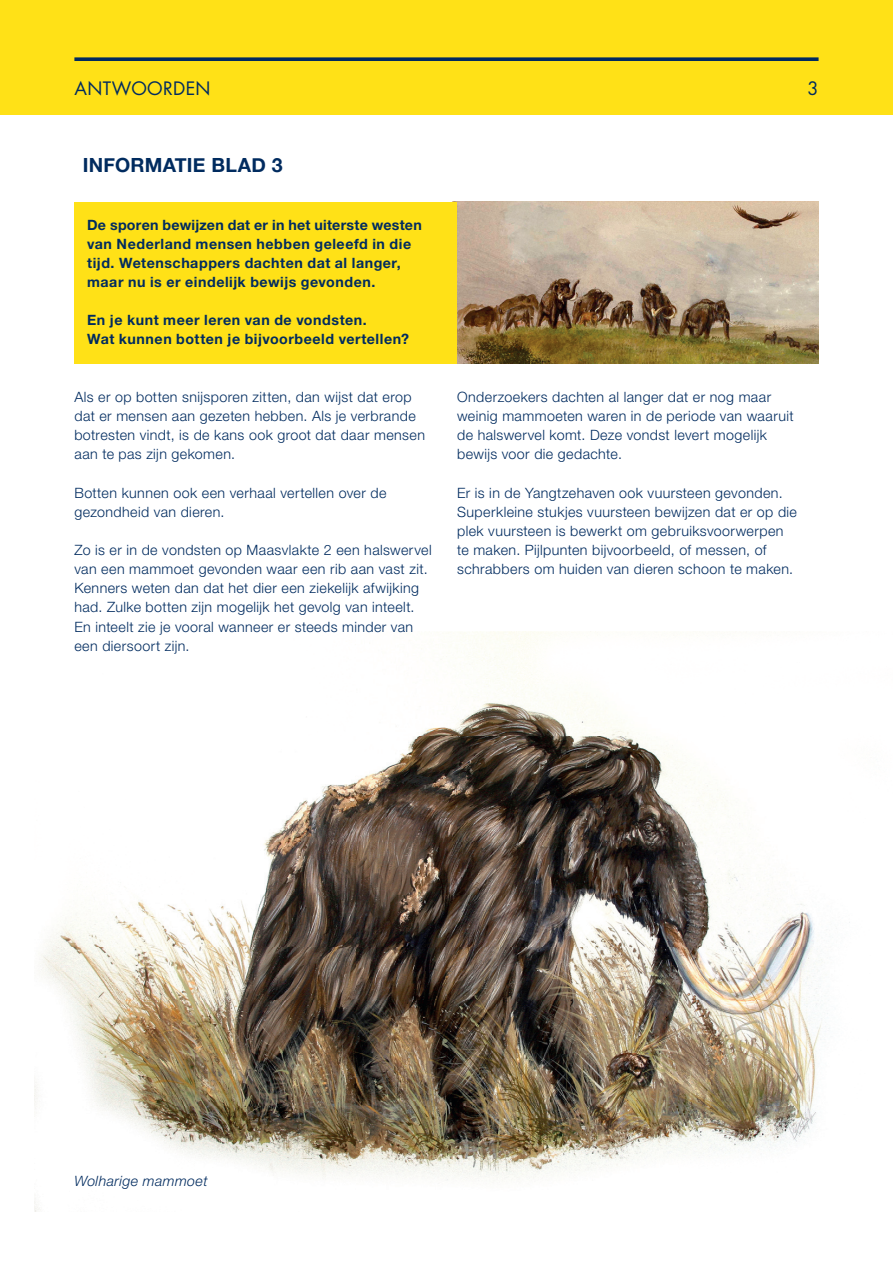
<style>
.page{position:relative;width:893px;height:1263px;background:#fff}
.page>*{position:absolute;margin:0;border:0;box-sizing:border-box;transform-origin:0 0}
.t1{font:700 19.5px "Helvetica Neue";letter-spacing:.01em;color:#002b5f}
.t2{font:18px "Futura Std";letter-spacing:.02em;color:#002b5f}
.t3{font:300 14.25px/19.2px "Helvetica Neue LT Std";letter-spacing:.03em;color:#002b5f}
.t4{font:700 14.25px/19.2px "Helvetica Neue LT Std";letter-spacing:.035em;color:#002b5f}
.t5{font:italic 300 14.25px "Helvetica Neue LT Std";letter-spacing:.025em;color:#002b5f}
</style>
<div class="page">
<div style="left:0;top:0;width:893px;height:115px;background:#ffe117"></div>
<svg style="left:74px;top:57px;width:745px;height:4px;background:#1a3d57"></svg>
<img style="left:457px;top:202px;width:362px;height:162px">
<img style="left:34px;top:631px;width:816px;height:581px">
<div style="left:74px;top:202px;width:383px;height:162px;background:#ffe117"></div>
<p class="t2" style="left:74px;top:77px;width:138px">ANTWOORDEN</p>
<p class="t2" style="left:807px;top:77px;width:13px">3</p>
<h1 class="t1" style="left:83px;top:150px;width:201px">INFORMATIE BLAD 3</h1>
<p class="t4" style="left:87px;top:215px;width:336px">De sporen bewijzen dat er in het uiterste westen van Nederland mensen hebben geleefd in die tijd. Wetenschappers dachten dat al langer, maar nu is er eindelijk bewijs gevonden.</p>
<p class="t4" style="left:87px;top:310px;width:324px">En je kunt meer leren van de vondsten.<br>Wat kunnen botten je bijvoorbeeld vertellen?</p>
<p class="t3" style="left:74px;top:387px;width:352px">Als er op botten snijsporen zitten, dan wijst dat erop dat er mensen aan gezeten hebben. Als je verbrande botresten vindt, is de kans ook groot dat daar mensen aan te pas zijn gekomen.</p>
<p class="t3" style="left:74px;top:483px;width:314px">Botten kunnen ook een verhaal vertellen over de gezondheid van dieren.</p>
<p class="t3" style="left:74px;top:540px;width:359px">Zo is er in de vondsten op Maasvlakte 2 een halswervel van een mammoet gevonden waar een rib aan vast zit.<br>Kenners weten dan dat het dier een ziekelijk afwijking had. Zulke botten zijn mogelijk het gevolg van inteelt.<br>En inteelt zie je vooral wanneer er steeds minder van een diersoort zijn.</p>
<p class="t3" style="left:457px;top:387px;width:338px">Onderzoekers dachten al langer dat er nog maar weinig mammoeten waren in de periode van waaruit de halswervel komt. Deze vondst levert mogelijk bewijs voor die gedachte.</p>
<p class="t3" style="left:457px;top:483px;width:341px">Er is in de Yangtzehaven ook vuursteen gevonden.<br>Superkleine stukjes vuursteen bewijzen dat er op die plek vuursteen is bewerkt om gebruiksvoorwerpen te maken. Pijlpunten bijvoorbeeld, of messen, of schrabbers om huiden van dieren schoon te maken.</p>
<p class="t5" style="left:74px;top:1173px;width:135px">Wolharige mammoet</p>
</div>
